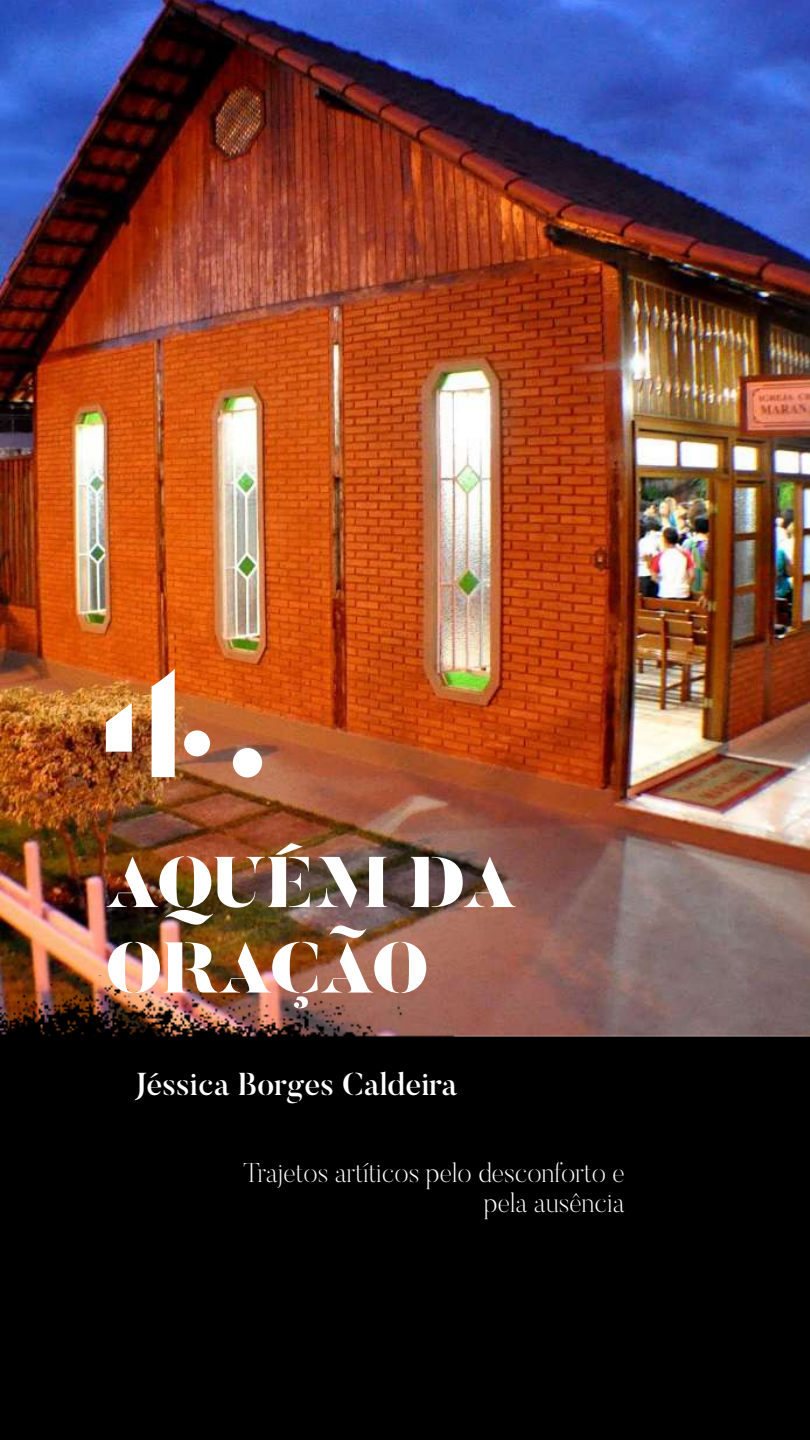
<style>
.page{position:relative;width:810px;height:1440px;background:#fff}
.page>*{position:absolute;margin:0;border:0;box-sizing:border-box;transform-origin:0 0}
.t1{font:138.75px "Tostada";color:#fff}
.t2{font:900 71.25px/85.5px "Butler Stencil";letter-spacing:-.01em;color:#fff}
.t3{font:500 31.5px "Butler Stencil";color:#fff}
.t4{font:200 27px/30px "Butler Stencil";color:#fff;text-align:right}
</style>
<div class="page">
<img style="left:0;top:0;width:810px;height:976px">
<img style="left:0;top:976px;width:810px;height:464px">
<div style="left:134px;top:1161px;width:492px;height:117px;border:1px solid #000"></div>
<div style="left:134px;top:1044px;width:492px;height:117px;border:1px solid #000"></div>
<h1 class="t1" style="left:106px;top:633px;width:171px">4.</h1>
<h2 class="t2" style="left:105px;top:842px;width:413px">AQUÉM DA<br>ORAÇÃO</h2>
<p class="t3" style="left:135px;top:1064px;width:324px">Jéssica Borges Caldeira</p>
<p class="t4" style="left:244px;top:1157px;width:383px">Trajetos artíticos pelo desconforto e pela ausência</p>
</div>
